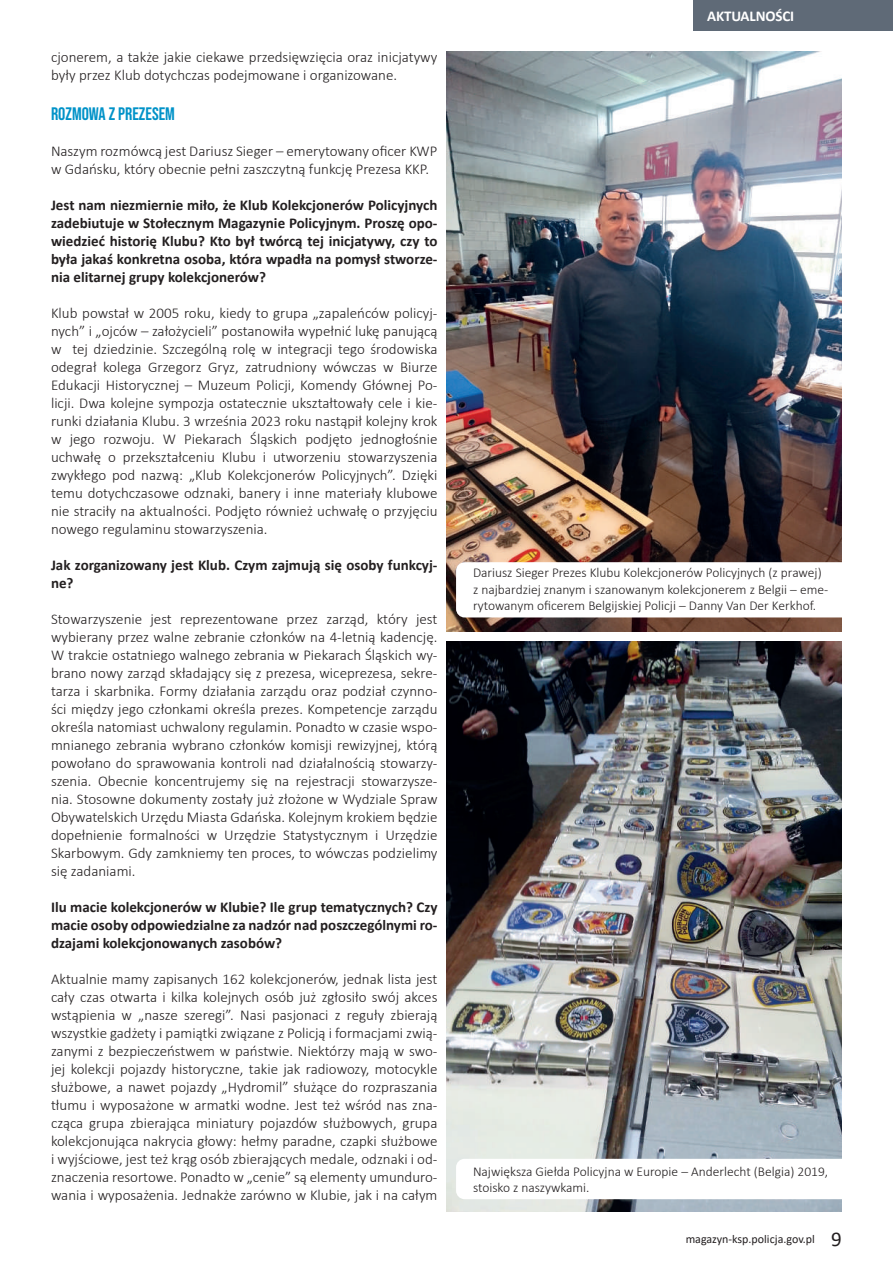
<style>
.page{position:relative;width:893px;height:1263px;background:#fff}
.page>*{position:absolute;margin:0;border:0;box-sizing:border-box;transform-origin:0 0}
.t1{font:18px "Bebas Neue";color:#0092c8}
.t2{font:300 15px/18px "Calibri";color:#231f20;text-align:justify}
.t3{font:700 15px/18px "Calibri";color:#231f20;text-align:justify}
.t4{font:700 15px "Calibri";letter-spacing:-.01em;color:#fff}
.t5{font:300 13.5px/16.2px "Calibri";color:#231f20}
.t6{font:12px "Calibri";color:#231f20}
.s1{font-size:21px}
</style>
<div class="page">
<div style="left:694px;top:0;width:199px;height:31px;background:#5f6a77"></div>
<img style="left:446px;top:51px;width:396px;height:580px">
<img style="left:446px;top:641px;width:396px;height:571px">
<svg style="left:456px;top:562px;width:386px;height:55px"></svg>
<svg style="left:456px;top:1159px;width:386px;height:40px"></svg>
<p class="t2" style="left:51px;top:48px;width:388px">cjonerem, a także jakie ciekawe przedsięwzięcia oraz inicjatywy były przez Klub dotychczas podejmowane i organizowane.</p>
<p class="t1" style="left:51px;top:103px;width:125px">ROZMOWA Z PREZESEM</p>
<p class="t2" style="left:51px;top:142px;width:388px">Naszym rozmówcą jest Dariusz Sieger – emerytowany oficer KWP w Gdańsku, który obecnie pełni zaszczytną funkcję Prezesa KKP.</p>
<p class="t3" style="left:51px;top:196px;width:388px">Jest nam niezmiernie miło, że Klub Kolekcjonerów Policyjnych zadebiutuje w Stołecznym Magazynie Policyjnym. Proszę opo&shy;wiedzieć historię Klubu? Kto był twórcą tej inicjatywy, czy to była jakaś konkretna osoba, która wpadła na pomysł stworze&shy;nia elitarnej grupy kolekcjonerów?</p>
<p class="t2" style="left:51px;top:304px;width:388px">Klub powstał w 2005 roku, kiedy to grupa „zapaleńców policyj&shy;nych” i „ojców – założycieli” postanowiła wypełnić lukę panującą w tej dziedzinie. Szczególną rolę w integracji tego środowiska odegrał kolega Grzegorz Gryz, zatrudniony wówczas w Biurze Edukacji Historycznej – Muzeum Policji, Komendy Głównej Po&shy;licji. Dwa kolejne sympozja ostatecznie ukształtowały cele i kie&shy;runki działania Klubu. 3 września 2023 roku nastąpił kolejny krok w jego rozwoju. W Piekarach Śląskich podjęto jednogłośnie uchwałę o przekształceniu Klubu i utworzeniu stowarzyszenia zwykłego pod nazwą: „Klub Kolekcjonerów Policyjnych”. Dzięki temu dotychczasowe odznaki, banery i inne materiały klubowe nie straciły na aktualności. Podjęto również uchwałę o przyjęciu nowego regulaminu stowarzyszenia.</p>
<p class="t3" style="left:51px;top:556px;width:388px">Jak zorganizowany jest Klub. Czym zajmują się osoby funkcyj&shy;ne?</p>
<p class="t2" style="left:51px;top:610px;width:388px">Stowarzyszenie jest reprezentowane przez zarząd, który jest wybierany przez walne zebranie członków na 4-letnią kadencję.<br>W trakcie ostatniego walnego zebrania w Piekarach Śląskich wy&shy;brano nowy zarząd składający się z prezesa, wiceprezesa, sekre&shy;tarza i skarbnika. Formy działania zarządu oraz podział czynno&shy;ści między jego członkami określa prezes. Kompetencje zarządu określa natomiast uchwalony regulamin. Ponadto w czasie wspo&shy;mnianego zebrania wybrano członków komisji rewizyjnej, którą powołano do sprawowania kontroli nad działalnością stowarzy&shy;szenia. Obecnie koncentrujemy się na rejestracji stowarzysze&shy;nia. Stosowne dokumenty zostały już złożone w Wydziale Spraw Obywatelskich Urzędu Miasta Gdańska. Kolejnym krokiem będzie dopełnienie formalności w Urzędzie Statystycznym i Urzędzie Skarbowym. Gdy zamkniemy ten proces, to wówczas podzielimy się zadaniami.</p>
<p class="t3" style="left:51px;top:898px;width:388px">Ilu macie kolekcjonerów w Klubie? Ile grup tematycznych? Czy macie osoby odpowiedzialne za nadzór nad poszczególnymi ro&shy;dzajami kolekcjonowanych zasobów?</p>
<p class="t2" style="left:51px;top:970px;width:388px">Aktualnie mamy zapisanych 162 kolekcjonerów, jednak lista jest cały czas otwarta i kilka kolejnych osób już zgłosiło swój akces wstąpienia w „nasze szeregi”. Nasi pasjonaci z reguły zbierają wszystkie gadżety i pamiątki związane z Policją i formacjami zwią&shy;zanymi z bezpieczeństwem w państwie. Niektórzy mają w swo&shy;jej kolekcji pojazdy historyczne, takie jak radiowozy, motocykle służbowe, a nawet pojazdy „Hydromil” służące do rozpraszania tłumu i wyposażone w armatki wodne. Jest też wśród nas zna&shy;cząca grupa zbierająca miniatury pojazdów służbowych, grupa kolekcjonująca nakrycia głowy: hełmy paradne, czapki służbowe i wyjściowe, jest też krąg osób zbierających medale, odznaki i od&shy;znaczenia resortowe. Ponadto w „cenie” są elementy umunduro&shy;wania i wyposażenia. Jednakże zarówno w Klubie, jak i na całym</p>
<p class="t4" style="left:707px;top:5px;width:89px">AKTUALNOŚCI</p>
<p class="t5" style="left:473px;top:565px;width:357px">Dariusz Sieger Prezes Klubu Kolekcjonerów Policyjnych (z prawej) z najbardziej znanym i szanowanym kolekcjonerem z Belgii – eme&shy;rytowanym oficerem Belgijskiej Policji – Danny Van Der Kerkhof.</p>
<p class="t5" style="left:473px;top:1163px;width:357px">Największa Giełda Policyjna w Europie – Anderlecht (Belgia) 2019, stoisko z naszywkami.</p>
<p class="t6" style="left:686px;top:1230px;width:158px">magazyn-ksp.policja.gov.pl <span class="s1">9</span></p>
</div>
